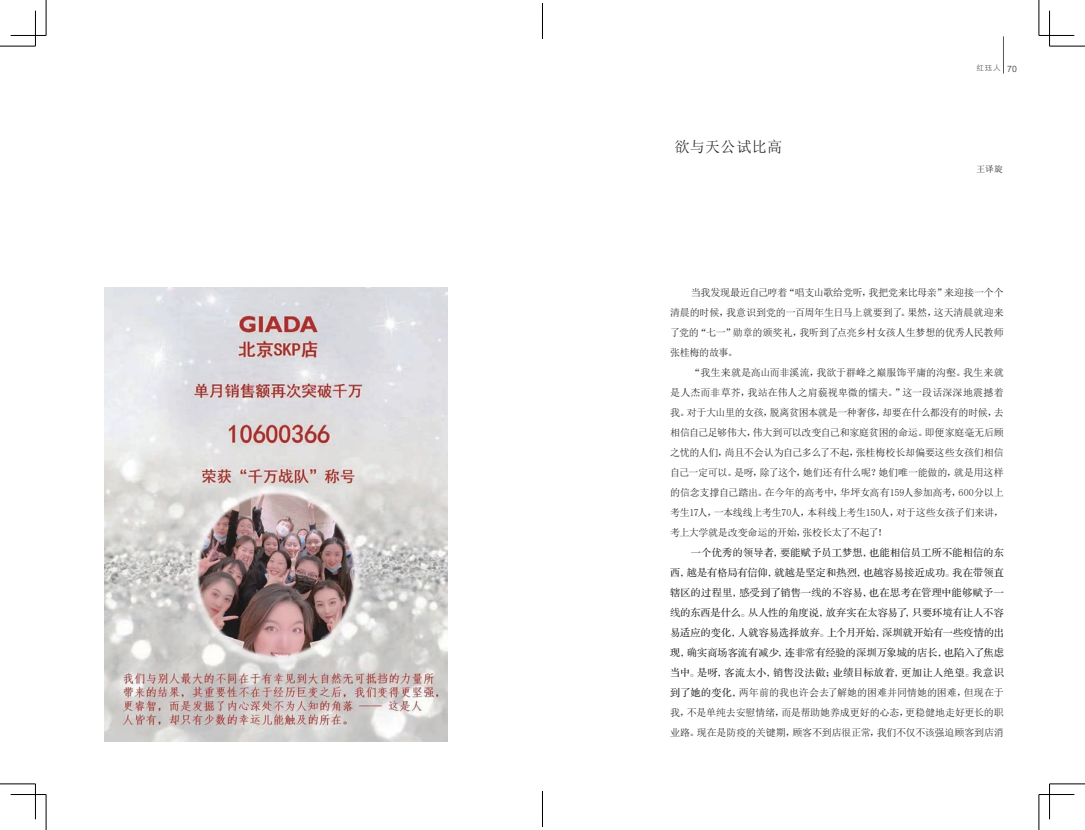
<style>
.page{position:relative;width:1085px;height:830px;background:#fff}
.page>*{position:absolute;margin:0;border:0;box-sizing:border-box;transform-origin:0 0}
.t1{font:15px "Sim Sun";letter-spacing:.03em;color:#231f20}
.t2{font:10px/20px "Sim Sun";letter-spacing:-.02em;color:#231f20;text-align:justify}
.t3{font:10px/20px "FZS3 JW GB1 0";letter-spacing:.035em;color:#231f20;text-align:justify}
.t4{font:8.75px "Sim Sun";color:#231f20}
.t5{font:8.75px "Arial";color:#57585a}
.t6{font:7.5px "ST Xihei";color:#57585a}
.s1{font-family:"Arial";font-size:8.75px;color:#fff}
.s2{font-family:"FZS3 JW GB1 0"}
</style>
<div class="page">
<hr style="left:1003px;top:36px;width:1px;height:37px;background:#57585a">
<img style="left:105px;top:287px;width:342px;height:454px">
<hr style="left:0;top:46px;width:35px;height:1px;background:#000">
<hr style="left:1049px;top:46px;width:35px;height:1px;background:#000">
<hr style="left:0;top:783px;width:35px;height:1px;background:#000">
<hr style="left:1049px;top:783px;width:35px;height:1px;background:#000">
<hr style="left:46px;top:0;width:1px;height:35px;background:#000">
<hr style="left:46px;top:794px;width:1px;height:35px;background:#000">
<hr style="left:1038px;top:0;width:1px;height:35px;background:#000">
<hr style="left:1038px;top:794px;width:1px;height:35px;background:#000">
<hr style="left:11px;top:35px;width:35px;height:1px;background:#000">
<hr style="left:1038px;top:35px;width:36px;height:1px;background:#000">
<hr style="left:11px;top:793px;width:35px;height:1px;background:#000">
<hr style="left:1038px;top:793px;width:36px;height:1px;background:#000">
<hr style="left:35px;top:11px;width:1px;height:35px;background:#000">
<hr style="left:35px;top:783px;width:1px;height:36px;background:#000">
<hr style="left:1049px;top:11px;width:1px;height:35px;background:#000">
<hr style="left:1049px;top:783px;width:1px;height:36px;background:#000">
<hr style="left:542px;top:3px;width:1px;height:36px;background:#000">
<hr style="left:542px;top:791px;width:1px;height:35px;background:#000">
<h1 class="t1" style="left:674px;top:139px;width:109px">欲与天公试比高</h1>
<p class="t6" style="left:976px;top:62px;width:47px">红珏人 <span class="s1">153</span></p>
<p class="t5" style="left:1007px;top:63px;width:11px">70</p>
<p class="t4" style="left:976px;top:165px;width:28px">王译旋</p>
<p class="t2" style="left:670px;top:282px;width:335px;text-indent:21px">当我发现最近自己哼着“唱支山歌给党听，我把党来比母亲”来迎接一个个清晨的时候，我意识到党的一百周年生日马上就要到了。果然，这天清晨就迎来了党的“七一”勋章的颁奖礼，我听到了点亮乡村女孩人生梦想的优秀人民教师张桂梅的故事。</p>
<p class="t2" style="left:670px;top:362px;width:335px;text-indent:21px">“我生来就是高山而非溪流，我欲于群峰之巅服饰平庸的沟壑。我生来就是人杰而非草芥，我站在伟人之肩藐视卑微的懦夫。”这一段话深深地震撼着我。对于大山里的女孩，脱离贫困本就是一种奢侈，却要在什么都没有的时候，去相信自己足够伟大，伟大到可以改变自己和家庭贫困的命运。即便家庭毫无后顾之忧的人们，尚且不会认为自己多么了不起，张桂梅校长却偏要这些女孩们相信自己一定可以。是呀，除了这个，她们还有什么呢？她们唯一能做的，就是用这样的信念支撑自己踏出。在今年的高考中，华坪女高有159人参加高考，600分以上考生17人，一本线线上考生70人，本科线上考生150人，对于这些女孩子们来讲，考上大学就是改变命运的开始，张校长太了不起了！</p>
<p class="t3" style="left:670px;top:542px;width:335px;text-indent:21px">一个优秀的领导者，要能赋予员工梦想，也能相信员工所不能相信的东西，越是有格局有信仰，就越是坚定和热烈，也越容易接近成功。我在带领直辖区的过程里，感受到了销售一线的不容易，也在思考在管理中能够赋予一线的东西是什么。从人性的角度说，放弃实在太容易了，只要环境有让人不容易适应的变化，人就容易选择放弃。上个月开始，深圳就开始有一些疫情的出现，确实商场客流有减少，连非常有经验的深圳万象城的店长，也陷入了焦虑当中。是呀，客流太小，销售没法做；业绩目标放着，更加让人绝望。我意识</p>
<p class="t2" style="left:670px;top:682px;width:335px"><span class="s2">到了她的变化，</span>两年前的我也许会去了解她的困难并同情她的困难，但现在于我，不是单纯去安慰情绪，而是帮助她养成更好的心态，更稳健地走好更长的职业路。现在是防疫的关键期，顾客不到店很正常，我们不仅不该强迫顾客到店消</p>
</div>
